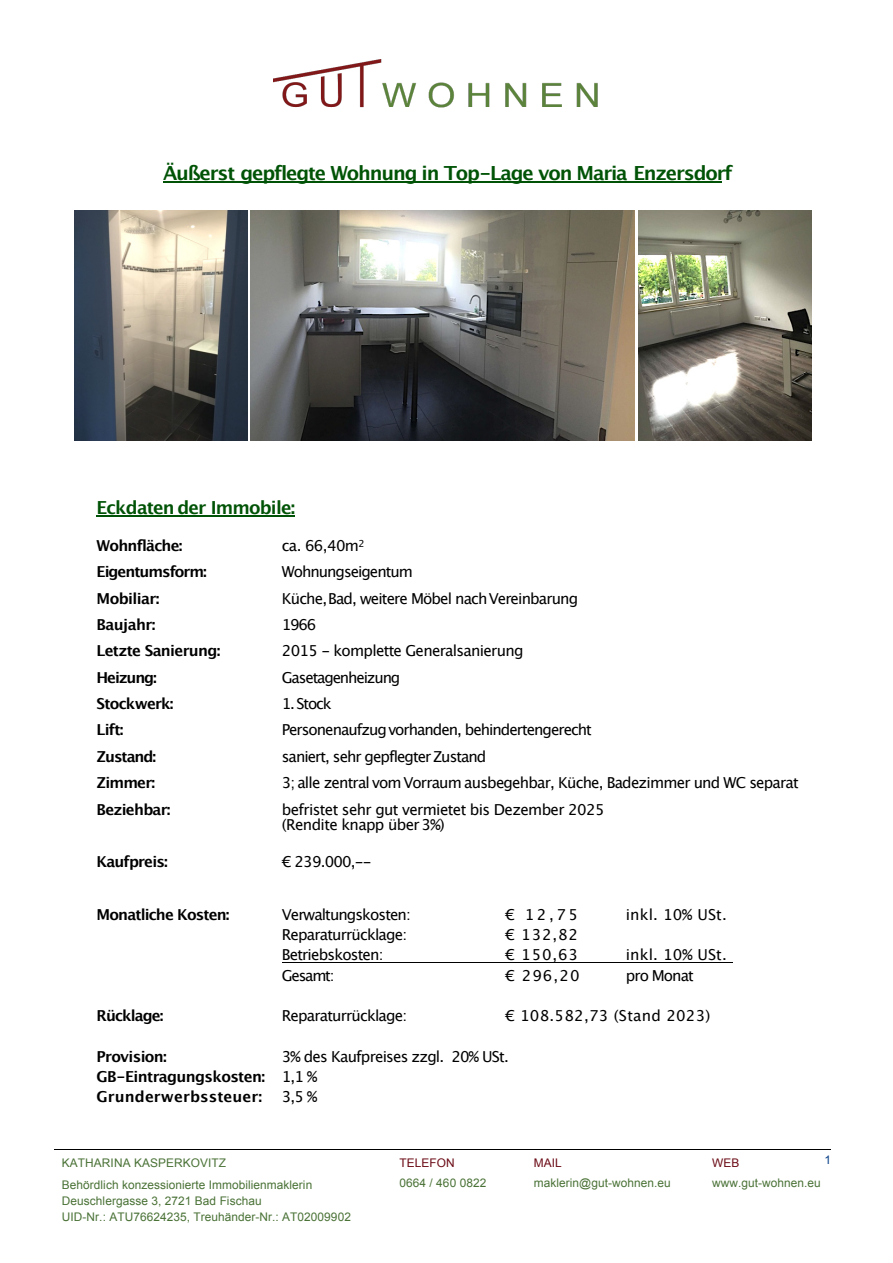
<style>
.page{position:relative;width:893px;height:1263px;background:#fff}
.page>*{position:absolute;margin:0;border:0;box-sizing:border-box;transform-origin:0 0}
.t1{font:700 19.5px "Lucida Grande";letter-spacing:-.06em;color:#005306}
.t2{font:700 18px "Lucida Grande";letter-spacing:-.045em;color:#005306}
.t3{font:15.15px/20.1px "Lucida Grande";letter-spacing:-.055em;color:#000}
.t4{font:700 15.15px/20.1px "Lucida Grande";letter-spacing:-.045em;color:#000}
.t5{font:15.15px "Lucida Grande";letter-spacing:.005em;color:#000}
.t6{font:15.15px "Lucida Grande";letter-spacing:.015em;color:#000}
.t7{font:15.15px "Lucida Grande";letter-spacing:-.075em;color:#000}
.t8{font:700 15.15px "Lucida Grande";letter-spacing:-.065em;color:#000}
.t9{font:700 15.15px "Lucida Grande";letter-spacing:-.075em;color:#000}
.t10{font:700 15.15px "Lucida Grande";letter-spacing:-.07em;color:#000}
.t11{font:11.85px/21.6px "Arial";letter-spacing:.005em;color:#4a7236}
.t12{font:11.85px "Arial";letter-spacing:.005em;color:#6b0a15}
.t13{font:11.85px "Arial";color:#073e87}
</style>
<div class="page">
<hr style="left:54px;top:1149px;width:337px;height:1px;background:#000">
<hr style="left:392px;top:1149px;width:134px;height:1px;background:#000">
<hr style="left:526px;top:1149px;width:177px;height:1px;background:#000">
<hr style="left:704px;top:1149px;width:127px;height:1px;background:#000">
<img style="left:273px;top:60px;width:325px;height:48px">
<hr style="left:163px;top:181px;width:558px;height:2px;background:#005306">
<hr style="left:96px;top:516px;width:199px;height:1px;background:#005306">
<hr style="left:282px;top:962px;width:450px;height:1px;background:#000">
<img style="left:74px;top:211px;width:173px;height:229px">
<img style="left:250px;top:211px;width:385px;height:229px">
<img style="left:638px;top:211px;width:173px;height:229px">
<p class="t1" style="left:163px;top:165px;width:571px">Äußerst gepflegte Wohnung in Top-Lage von Maria Enzersdorf</p>
<p class="t2" style="left:97px;top:500px;width:200px">Eckdaten der Immobile:</p>
<p class="t4" style="left:97px;top:536px;width:88px">Wohnfläche:</p>
<p class="t3" style="left:282px;top:536px;width:84px">ca. 66,40m<sup>2</sup></p>
<p class="t8" style="left:97px;top:565px;width:112px">Eigentumsform:</p>
<p class="t3" style="left:282px;top:563px;width:133px">Wohnungseigentum</p>
<p class="t4" style="left:97px;top:589px;width:64px">Mobiliar:</p>
<p class="t3" style="left:282px;top:589px;width:298px">Küche,Bad, weitere Möbel nachVereinbarung</p>
<p class="t4" style="left:97px;top:616px;width:60px">Baujahr:</p>
<p class="t3" style="left:282px;top:616px;width:36px">1966</p>
<p class="t4" style="left:97px;top:642px;width:125px">Letzte Sanierung:</p>
<p class="t3" style="left:282px;top:642px;width:243px">2015 - komplette Generalsanierung</p>
<p class="t9" style="left:97px;top:671px;width:62px">Heizung:</p>
<p class="t7" style="left:282px;top:671px;width:120px">Gasetagenheizung</p>
<p class="t4" style="left:97px;top:695px;width:79px">Stockwerk:</p>
<p class="t3" style="left:282px;top:695px;width:51px">1. Stock</p>
<p class="t4" style="left:97px;top:721px;width:29px">Lift:</p>
<p class="t3" style="left:282px;top:721px;width:311px">Personenaufzug vorhanden, behindertengerecht</p>
<p class="t10" style="left:97px;top:750px;width:61px">Zustand:</p>
<p class="t3" style="left:282px;top:747px;width:206px">saniert, sehr gepflegter Zustand</p>
<p class="t4" style="left:97px;top:774px;width:60px">Zimmer:</p>
<p class="t3" style="left:282px;top:774px;width:518px">3; alle zentral vom Vorraum ausbegehbar, Küche, Badezimmer und WC separat</p>
<p class="t4" style="left:97px;top:800px;width:76px">Beziehbar:</p>
<p class="t3" style="left:282px;top:803px;width:324px;line-height:15.1px">befristet sehr gut vermietet bis Dezember 2025 (Rendite knapp über3%)</p>
<p class="t4" style="left:97px;top:853px;width:73px">Kaufpreis:</p>
<p class="t3" style="left:282px;top:853px;width:91px">€ 239.000,--</p>
<p class="t4" style="left:97px;top:906px;width:135px">Monatliche Kosten:</p>
<p class="t3" style="left:282px;top:906px;width:130px">Verwaltungskosten:</p>
<p class="t3" style="left:505px;top:906px;width:74px">€ 12,75</p>
<p class="t5" style="left:626px;top:908px;width:102px">inkl. 10% USt.</p>
<p class="t3" style="left:282px;top:926px;width:127px">Reparaturrücklage:</p>
<p class="t3" style="left:505px;top:926px;width:74px">€ 132,82</p>
<p class="t3" style="left:282px;top:946px;width:103px">Betriebskosten:</p>
<p class="t3" style="left:505px;top:946px;width:74px">€ 150,63</p>
<p class="t5" style="left:626px;top:949px;width:102px">inkl. 10% USt.</p>
<p class="t3" style="left:282px;top:966px;width:54px">Gesamt:</p>
<p class="t3" style="left:505px;top:966px;width:76px">€ 296,20</p>
<p class="t3" style="left:626px;top:966px;width:69px">pro Monat</p>
<p class="t4" style="left:97px;top:1007px;width:68px">Rücklage:</p>
<p class="t3" style="left:282px;top:1007px;width:127px">Reparaturrücklage:</p>
<p class="t6" style="left:505px;top:1009px;width:207px">€ 108.582,73 (Stand 2023)</p>
<p class="t4" style="left:97px;top:1047px;width:170px">Provision:<br>GB-Eintragungskosten:<br>Grunderwerbssteuer:</p>
<p class="t3" style="left:282px;top:1047px;width:228px">3% des Kaufpreises zzgl. 20% USt.<br>1,1 %<br>3,5 %</p>
<p class="t11" style="left:62px;top:1154px;width:252px">KATHARINA KASPERKOVITZ<br>Behördlich konzessionierte Immobilienmaklerin</p>
<p class="t11" style="left:62px;top:1194px;width:290px;line-height:15.9px">Deuschlergasse 3, 2721 Bad Fischau<br>UID-Nr.: ATU76624235, Treuhänder-Nr.: AT02009902</p>
<p class="t12" style="left:399px;top:1159px;width:57px">TELEFON</p>
<p class="t11" style="left:399px;top:1173px;width:88px">0664 / 460 0822</p>
<p class="t12" style="left:534px;top:1159px;width:29px">MAIL</p>
<p class="t11" style="left:534px;top:1173px;width:138px">maklerin@gut-wohnen.eu</p>
<p class="t13" style="left:824px;top:1155px;width:8px">1</p>
<p class="t12" style="left:712px;top:1159px;width:29px">WEB</p>
<p class="t11" style="left:712px;top:1173px;width:110px">www.gut-wohnen.eu</p>
</div>
